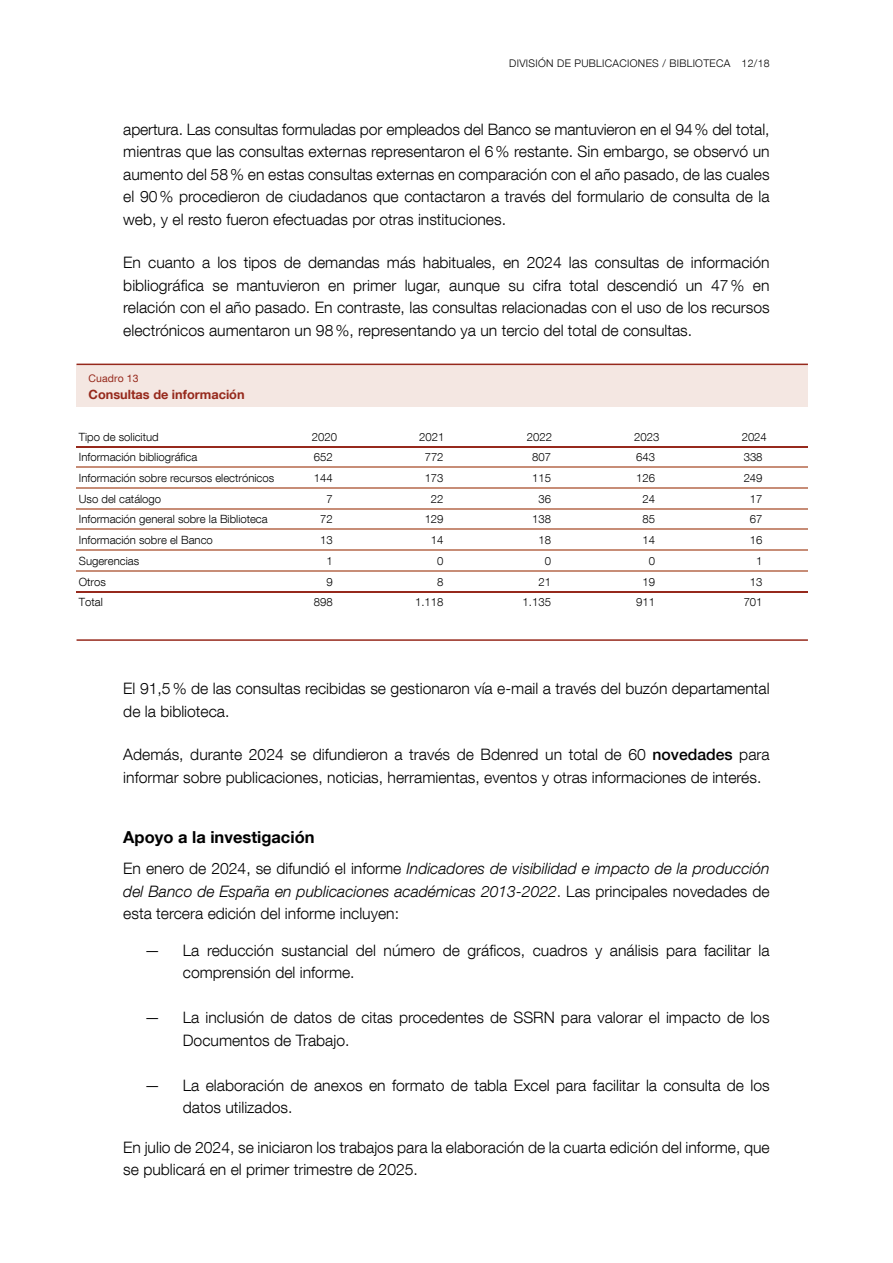
<style>
.page{position:relative;width:893px;height:1263px;background:#fff}
.page>*{position:absolute;margin:0;border:0;box-sizing:border-box;transform-origin:0 0}
.Título_nivel_3{font:700 16.5px "Bd E Neue Helvetica";color:#000}
.TEXTO{font:300 15.75px/22.5px "Bd E Neue Helvetica";color:#000;text-align:justify}
.Guiones_texto{font:300 15.75px/22.5px "Bd E Neue Helvetica";color:#000}
.t1{font:700 12.75px "Bd E Neue Helvetica";color:#96291c}
.t2{font:300 11.4px/20.7px "Bd E Neue Helvetica";color:#000}
.t3{font:300 10.5px "Bd E Neue Helvetica";letter-spacing:.03em;color:#000}
.t4{font:10.5px "Bd E Neue Helvetica";letter-spacing:.01em;color:#96291c}
.s1{font-weight:500}
.s2{font-style:italic}
</style>
<div class="page">
<hr style="left:77px;top:639px;width:731px;height:2px;background:#96291c">
<div style="left:77px;top:364px;width:731px;height:43px;background:#f4e7e2"></div>
<hr style="left:77px;top:364px;width:731px;height:1px;background:#96291c">
<hr style="left:77px;top:446px;width:731px;height:1px;background:#96291c">
<hr style="left:77px;top:467px;width:731px;height:1px;background:#c78d77">
<hr style="left:77px;top:487px;width:731px;height:2px;background:#c78d77">
<hr style="left:77px;top:508px;width:731px;height:1px;background:#c78d77">
<hr style="left:77px;top:529px;width:731px;height:1px;background:#c78d77">
<hr style="left:77px;top:549px;width:731px;height:2px;background:#c78d77">
<hr style="left:77px;top:570px;width:731px;height:1px;background:#c78d77">
<hr style="left:77px;top:591px;width:731px;height:1px;background:#96291c">
<p class="t3" style="left:509px;top:57px;width:262px">DIVISIÓN DE PUBLICACIONES / BIBLIOTECA 12/18</p>
<p class="TEXTO" style="left:123px;top:117px;width:648px">apertura. Las consultas formuladas por empleados del Banco se mantuvieron en el 94% del total, mientras que las consultas externas representaron el 6% restante. Sin embargo, se observó un aumento del 58% en estas consultas externas en comparación con el año pasado, de las cuales el 90% procedieron de ciudadanos que contactaron a través del formulario de consulta de la web, y el resto fueron efectuadas por otras instituciones.</p>
<p class="TEXTO" style="left:123px;top:251px;width:648px">En cuanto a los tipos de demandas más habituales, en 2024 las consultas de información bibliográfica se mantuvieron en primer lugar, aunque su cifra total descendió un 47% en relación con el año pasado. En contraste, las consultas relacionadas con el uso de los recursos electrónicos aumentaron un 98%, representando ya un tercio del total de consultas.</p>
<p class="t4" style="left:89px;top:371px;width:51px">Cuadro 13</p>
<p class="t1" style="left:89px;top:387px;width:158px">Consultas de información</p>
<p class="t2" style="left:79px;top:426px;width:81px">Tipo de solicitud</p>
<p class="t2" style="left:312px;top:426px;width:27px">2020</p>
<p class="t2" style="left:419px;top:426px;width:27px">2021</p>
<p class="t2" style="left:527px;top:426px;width:27px">2022</p>
<p class="t2" style="left:634px;top:426px;width:27px">2023</p>
<p class="t2" style="left:742px;top:426px;width:27px">2024</p>
<p class="t2" style="left:79px;top:447px;width:120px">Información bibliográfica</p>
<p class="t2" style="left:314px;top:447px;width:20px">652</p>
<p class="t2" style="left:425px;top:447px;width:20px">772</p>
<p class="t2" style="left:532px;top:447px;width:20px">807</p>
<p class="t2" style="left:636px;top:447px;width:20px">643</p>
<p class="t2" style="left:744px;top:447px;width:20px">338</p>
<p class="t2" style="left:79px;top:467px;width:197px">Información sobre recursos electrónicos</p>
<p class="t2" style="left:314px;top:467px;width:20px">144</p>
<p class="t2" style="left:425px;top:467px;width:20px">173</p>
<p class="t2" style="left:532px;top:467px;width:20px">115</p>
<p class="t2" style="left:636px;top:467px;width:20px">126</p>
<p class="t2" style="left:744px;top:467px;width:20px">249</p>
<p class="t2" style="left:79px;top:488px;width:84px">Uso del catálogo</p>
<p class="t2" style="left:326px;top:488px;width:8px">7</p>
<p class="t2" style="left:431px;top:488px;width:14px">22</p>
<p class="t2" style="left:538px;top:488px;width:14px">36</p>
<p class="t2" style="left:642px;top:488px;width:14px">24</p>
<p class="t2" style="left:750px;top:488px;width:14px">17</p>
<p class="t2" style="left:79px;top:509px;width:190px">Información general sobre la Biblioteca</p>
<p class="t2" style="left:320px;top:509px;width:14px">72</p>
<p class="t2" style="left:425px;top:509px;width:20px">129</p>
<p class="t2" style="left:532px;top:509px;width:20px">138</p>
<p class="t2" style="left:642px;top:509px;width:14px">85</p>
<p class="t2" style="left:750px;top:509px;width:14px">67</p>
<p class="t2" style="left:79px;top:529px;width:136px">Información sobre el Banco<br>Sugerencias</p>
<p class="t2" style="left:320px;top:529px;width:14px">13</p>
<p class="t2" style="left:431px;top:529px;width:14px">14</p>
<p class="t2" style="left:538px;top:529px;width:14px">18</p>
<p class="t2" style="left:642px;top:529px;width:14px">14</p>
<p class="t2" style="left:750px;top:529px;width:14px">16</p>
<p class="t2" style="left:326px;top:550px;width:8px">1</p>
<p class="t2" style="left:437px;top:550px;width:8px">0</p>
<p class="t2" style="left:545px;top:550px;width:8px">0</p>
<p class="t2" style="left:649px;top:550px;width:8px">0</p>
<p class="t2" style="left:756px;top:550px;width:8px">1</p>
<p class="t2" style="left:79px;top:571px;width:29px">Otros</p>
<p class="t2" style="left:326px;top:571px;width:8px">9</p>
<p class="t2" style="left:437px;top:571px;width:8px">8</p>
<p class="t2" style="left:538px;top:571px;width:14px">21</p>
<p class="t2" style="left:642px;top:571px;width:14px">19</p>
<p class="t2" style="left:750px;top:571px;width:14px">13</p>
<p class="t2" style="left:79px;top:592px;width:25px">Total</p>
<p class="t2" style="left:314px;top:592px;width:20px">898</p>
<p class="t2" style="left:415px;top:592px;width:30px">1.118</p>
<p class="t2" style="left:523px;top:592px;width:30px">1.135</p>
<p class="t2" style="left:636px;top:592px;width:20px">911</p>
<p class="t2" style="left:744px;top:592px;width:20px">701</p>
<p class="TEXTO" style="left:123px;top:677px;width:648px">El 91,5% de las consultas recibidas se gestionaron vía e-mail a través del buzón departamental de la biblioteca.</p>
<p class="TEXTO" style="left:123px;top:743px;width:648px">Además, durante 2024 se difundieron a través de Bdenred un total de 60 <span class="s1">novedades</span> para informar sobre publicaciones, noticias, herramientas, eventos y otras informaciones de interés.</p>
<h3 class="Título_nivel_3" style="left:123px;top:827px;width:193px">Apoyo a la investigación</h3>
<p class="TEXTO" style="left:123px;top:857px;width:648px">En enero de 2024, se difundió el informe <span class="s2">Indicadores de visibilidad e impacto de la producción del Banco de España en publicaciones académicas 2013-2022</span>. Las principales novedades de esta tercera edición del informe incluyen:</p>
<p class="Guiones_texto" style="left:183px;top:939px;width:588px;text-indent:-38px">— La reducción sustancial del número de gráficos, cuadros y análisis para facilitar la comprensión del informe.</p>
<p class="Guiones_texto" style="left:183px;top:1006px;width:588px;text-indent:-38px">— La inclusión de datos de citas procedentes de SSRN para valorar el impacto de los<br>Documentos de Trabajo.</p>
<p class="Guiones_texto" style="left:183px;top:1074px;width:588px;text-indent:-38px">— La elaboración de anexos en formato de tabla Excel para facilitar la consulta de los datos utilizados.</p>
<p class="TEXTO" style="left:123px;top:1136px;width:648px">En julio de 2024, se iniciaron los trabajos para la elaboración de la cuarta edición del informe, que se publicará en el primer trimestre de 2025.</p>
</div>
